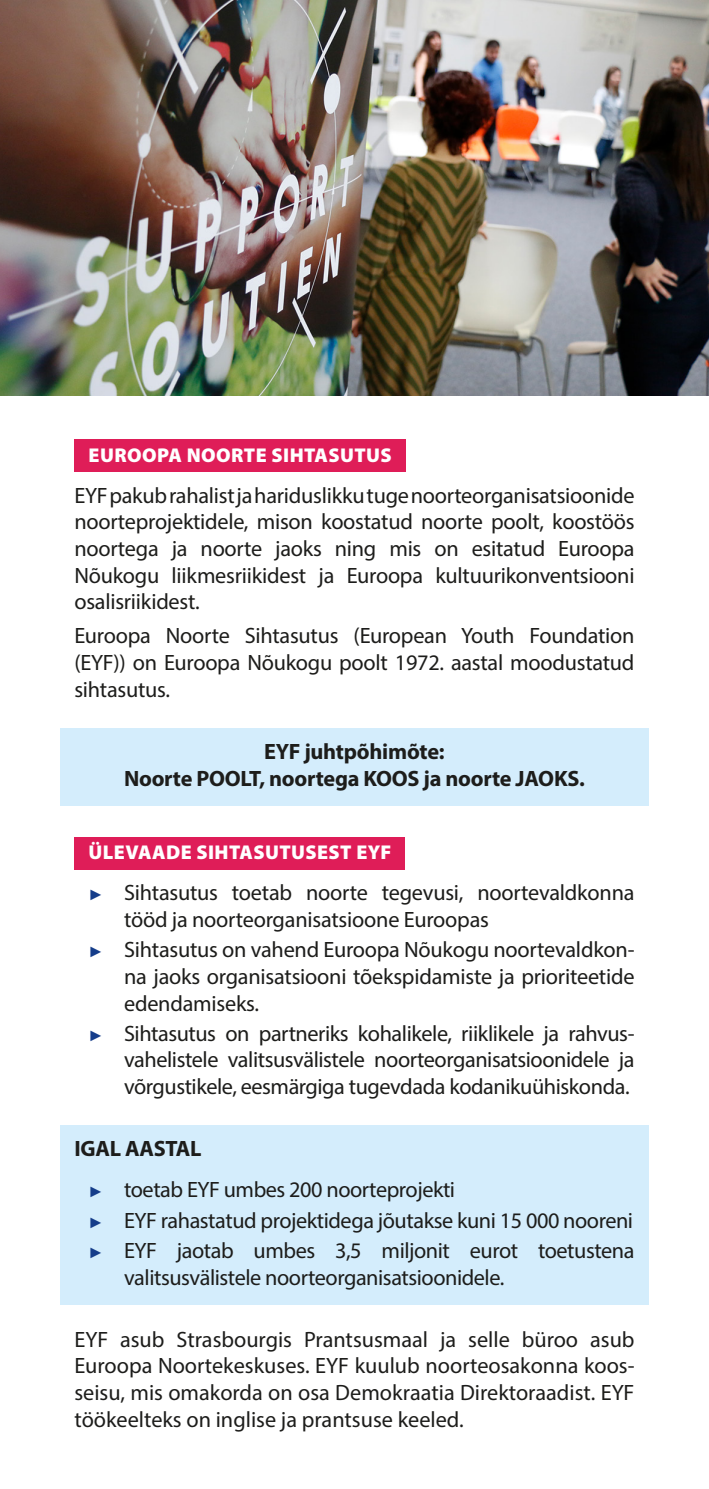
<style>
.page{position:relative;width:709px;height:1489px;background:#fff}
.page>*{position:absolute;margin:0;border:0;box-sizing:border-box;transform-origin:0 0}
.body{font:22.25px/26.8px "Myriad Pro";letter-spacing:-.01em;color:#1d1d1b;text-align:justify}
.special_body{font:700 22.25px "Myriad Pro";letter-spacing:-.01em;color:#1d1d1b}
.t1{font:900 20px "Myriad Pro";letter-spacing:.02em;color:#fff}
.s1{font-family:"Arial";font-size:15px;color:#153d8a}
</style>
<div class="page">
<img style="left:0;top:0;width:709px;height:396px">
<div style="left:74px;top:439px;width:331px;height:33px;background:#df1d58"></div>
<div style="left:60px;top:728px;width:588px;height:50px;background:#d4edfc"></div>
<div style="left:60px;top:754px;width:588px;height:51px;background:#d4edfc"></div>
<div style="left:74px;top:837px;width:331px;height:32px;background:#df1d58"></div>
<div style="left:60px;top:1125px;width:588px;height:50px;background:#d4edfc"></div>
<div style="left:60px;top:1166px;width:588px;height:50px;background:#d4edfc"></div>
<div style="left:60px;top:1196px;width:588px;height:51px;background:#d4edfc"></div>
<div style="left:60px;top:1226px;width:588px;height:78px;background:#d4edfc"></div>
<p class="t1" style="left:89px;top:441px;width:305px">EUROOPA NOORTE SIHTASUTUS</p>
<p class="body" style="left:74px;top:481px;width:561px">EYF pakub rahalist ja hariduslikku tuge noorteorganisatsioonide noorteprojektidele, mison koostatud noorte poolt, koostöös noortega ja noorte jaoks ning mis on esitatud Euroopa Nõukogu liikmesriikidest ja Euroopa kultuurikonventsiooni osalisriikidest.</p>
<p class="body" style="left:74px;top:622px;width:561px">Euroopa Noorte Sihtasutus (European Youth Foundation (EYF)) on Euroopa Nõukogu poolt 1972. aastal moodustatud sihtasutus.</p>
<p class="special_body" style="left:264px;top:736px;width:182px">EYF juhtpõhimõte:</p>
<p class="special_body" style="left:124px;top:763px;width:462px">Noorte POOLT, noortega KOOS ja noorte JAOKS.</p>
<p class="t1" style="left:89px;top:839px;width:304px">ÜLEVAADE SIHTASUTUSEST EYF</p>
<p class="body" style="left:124px;top:878px;width:512px;text-indent:-35px"><span class="s1">►</span> Sihtasutus toetab noorte tegevusi, noortevaldkonna tööd ja noorteorganisatsioone Euroopas</p>
<p class="body" style="left:124px;top:935px;width:512px;text-indent:-35px"><span class="s1">►</span> Sihtasutus on vahend Euroopa Nõukogu noortevaldkon&shy;na jaoks organisatsiooni tõekspidamiste ja prioriteetide edendamiseks.</p>
<p class="body" style="left:124px;top:1019px;width:512px;text-indent:-35px"><span class="s1">►</span> Sihtasutus on partneriks kohalikele, riiklikele ja rahvus&shy;vahelistele valitsusvälistele noorteorganisatsioonidele ja võrgustikele, eesmärgiga tugevdada kodanikuühiskonda.</p>
<p class="special_body" style="left:74px;top:1134px;width:129px">IGAL AASTAL</p>
<p class="body" style="left:89px;top:1175px;width:368px"><span class="s1">►</span> toetab EYF umbes 200 noorteprojekti</p>
<p class="body" style="left:89px;top:1206px;width:546px"><span class="s1">►</span> EYF rahastatud projektidega jõutakse kuni 15 000 nooreni</p>
<p class="body" style="left:124px;top:1236px;width:512px;text-indent:-35px"><span class="s1">►</span> EYF jaotab umbes 3,5 miljonit eurot toetustena valitsusvälistele noorteorganisatsioonidele.</p>
<p class="body" style="left:74px;top:1325px;width:561px">EYF asub Strasbourgis Prantsusmaal ja selle büroo asub Euroopa Noortekeskuses. EYF kuulub noorteosakonna koos&shy;seisu, mis omakorda on osa Demokraatia Direktoraadist. EYF töökeelteks on inglise ja prantsuse keeled.</p>
</div>
